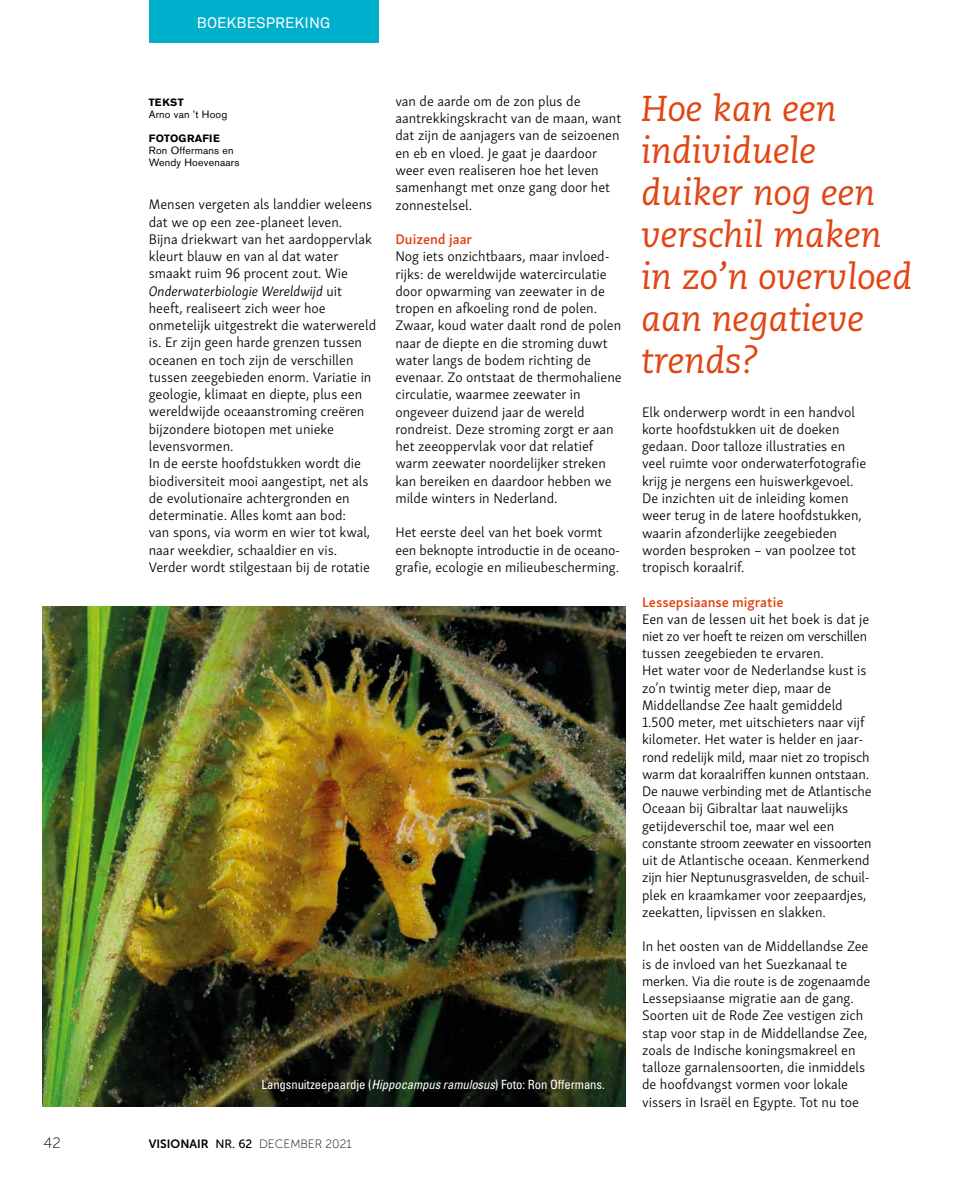
<style>
.page{position:relative;width:978px;height:1191px;background:#fff}
.page>*{position:absolute;margin:0;border:0;box-sizing:border-box;transform-origin:0 0}
.t1{font:italic 36px/42px "Caecilia LT Pro 56";color:#e04512}
.t2{font:15px "Akkurat";letter-spacing:.005em;color:#fff}
.t3{font:15px "Museo Sans 100";color:#000}
.t4{font:300 14.25px/17.2px "Skolar Sans";color:#000}
.t5{font:600 14.25px "Skolar Sans";color:#e04512}
.t6{font:condensed 12.75px "Univers LT Std";letter-spacing:-.01em;color:#fff}
.t7{font:12px "Museo Sans 100";color:#000}
.t8{font:10.5px/12px "Akzidenz Grotesk BE";letter-spacing:.02em;color:#000}
.t9{font:700 10.5px "Akzidenz Grotesk BE";letter-spacing:.02em;color:#000}
.s1{font-style:italic}
.s2{font-family:"Museo Sans 700"}
.s3{font-family:"Museo Sans 500"}
</style>
<div class="page">
<div style="left:149px;top:0;width:229px;height:43px;background:#00afcb"></div>
<img style="left:43px;top:606px;width:582px;height:500px">
<p class="t2" style="left:197px;top:14px;width:135px">BOEKBESPREKING</p>
<p class="t9" style="left:149px;top:96px;width:36px">TEKST</p>
<p class="t8" style="left:149px;top:108px;width:80px">Arno van ’t Hoog</p>
<p class="t9" style="left:149px;top:132px;width:73px">FOTOGRAFIE</p>
<p class="t8" style="left:149px;top:144px;width:92px">Ron Offermans en<br>Wendy Hoevenaars</p>
<p class="t4" style="left:149px;top:195px;width:229px">Mensen vergeten als landdier weleens dat we op een zee-planeet leven.<br>Bijna driekwart van het aardoppervlak kleurt blauw en van al dat water smaakt ruim 96 procent zout. Wie <span class="s1">Onderwaterbiologie Wereldwijd</span> uit heeft, realiseert zich weer hoe onmetelijk uitgestrekt die waterwereld is. Er zijn geen harde grenzen tussen oceanen en toch zijn de verschillen tussen zeegebieden enorm. Variatie in geologie, klimaat en diepte, plus een wereldwijde oceaanstroming creëren bijzondere biotopen met unieke levensvormen.<br>In de eerste hoofdstukken wordt die biodiversiteit mooi aangestipt, net als de evolutionaire achtergronden en determinatie. Alles komt aan bod:<br>van spons, via worm en wier tot kwal, naar weekdier, schaaldier en vis.<br>Verder wordt stilgestaan bij de rotatie</p>
<p class="t4" style="left:395px;top:91px;width:227px">van de aarde om de zon plus de aantrekkingskracht van de maan, want dat zijn de aanjagers van de seizoenen en eb en vloed. Je gaat je daardoor weer even realiseren hoe het leven samenhangt met onze gang door het zonnestelsel.</p>
<p class="t5" style="left:395px;top:228px;width:78px">Duizend jaar</p>
<p class="t4" style="left:395px;top:247px;width:228px">Nog iets onzichtbaars, maar invloed&shy;rijks: de wereldwijde watercirculatie door opwarming van zeewater in de tropen en afkoeling rond de polen.<br>Zwaar, koud water daalt rond de polen naar de diepte en die stroming duwt water langs de bodem richting de evenaar. Zo ontstaat de thermohaliene circulatie, waarmee zeewater in ongeveer duizend jaar de wereld rondreist. Deze stroming zorgt er aan het zeeoppervlak voor dat relatief warm zeewater noordelijker streken kan bereiken en daardoor hebben we milde winters in Nederland.</p>
<p class="t4" style="left:395px;top:523px;width:226px">Het eerste deel van het boek vormt een beknopte introductie in de oceano&shy;grafie, ecologie en milieubescherming.</p>
<p class="t6" style="left:262px;top:1076px;width:345px">Langsnuitzeepaardje (<span class="s1">Hippocampus ramulosus</span>) Foto: Ron Offermans.</p>
<p class="t3" style="left:44px;top:1135px;width:19px">42</p>
<p class="t7" style="left:149px;top:1138px;width:204px"><span class="s2">VISIONAIR</span> <span class="s3">NR. 62</span> DECEMBER 2021</p>
<h1 class="t1" style="left:641px;top:88px;width:273px">Hoe kan een individuele duiker nog een verschil maken in zo’n overvloed aan negatieve trends?</h1>
<p class="t4" style="left:642px;top:402px;width:226px">Elk onderwerp wordt in een handvol korte hoofdstukken uit de doeken gedaan. Door talloze illustraties en veel ruimte voor onderwaterfotografie krijg je nergens een huiswerkgevoel.<br>De inzichten uit de inleiding komen weer terug in de latere hoofdstukken, waarin afzonderlijke zeegebieden worden besproken – van poolzee tot tropisch koraalrif.</p>
<p class="t5" style="left:642px;top:590px;width:143px">Lessepsiaanse migratie</p>
<p class="t4" style="left:642px;top:609px;width:231px">Een van de lessen uit het boek is dat je niet zo ver hoeft te reizen om verschillen tussen zeegebieden te ervaren.<br>Het water voor de Nederlandse kust is zo’n twintig meter diep, maar de Middellandse Zee haalt gemiddeld 1.500 meter, met uitschieters naar vijf kilometer. Het water is helder en jaar&shy;rond redelijk mild, maar niet zo tropisch warm dat koraalriffen kunnen ontstaan.<br>De nauwe verbinding met de Atlantische Oceaan bij Gibraltar laat nauwelijks getijdeverschil toe, maar wel een constante stroom zeewater en vissoorten uit de Atlantische oceaan. Kenmerkend zijn hier Neptunusgrasvelden, de schuil&shy;plek en kraamkamer voor zeepaardjes, zeekatten, lipvissen en slakken.</p>
<p class="t4" style="left:642px;top:937px;width:230px">In het oosten van de Middellandse Zee is de invloed van het Suezkanaal te merken. Via die route is de zogenaamde Lessepsiaanse migratie aan de gang.<br>Soorten uit de Rode Zee vestigen zich stap voor stap in de Middellandse Zee, zoals de Indische koningsmakreel en talloze garnalensoorten, die inmiddels de hoofdvangst vormen voor lokale vissers in Israël en Egypte. Tot nu toe</p>
</div>
